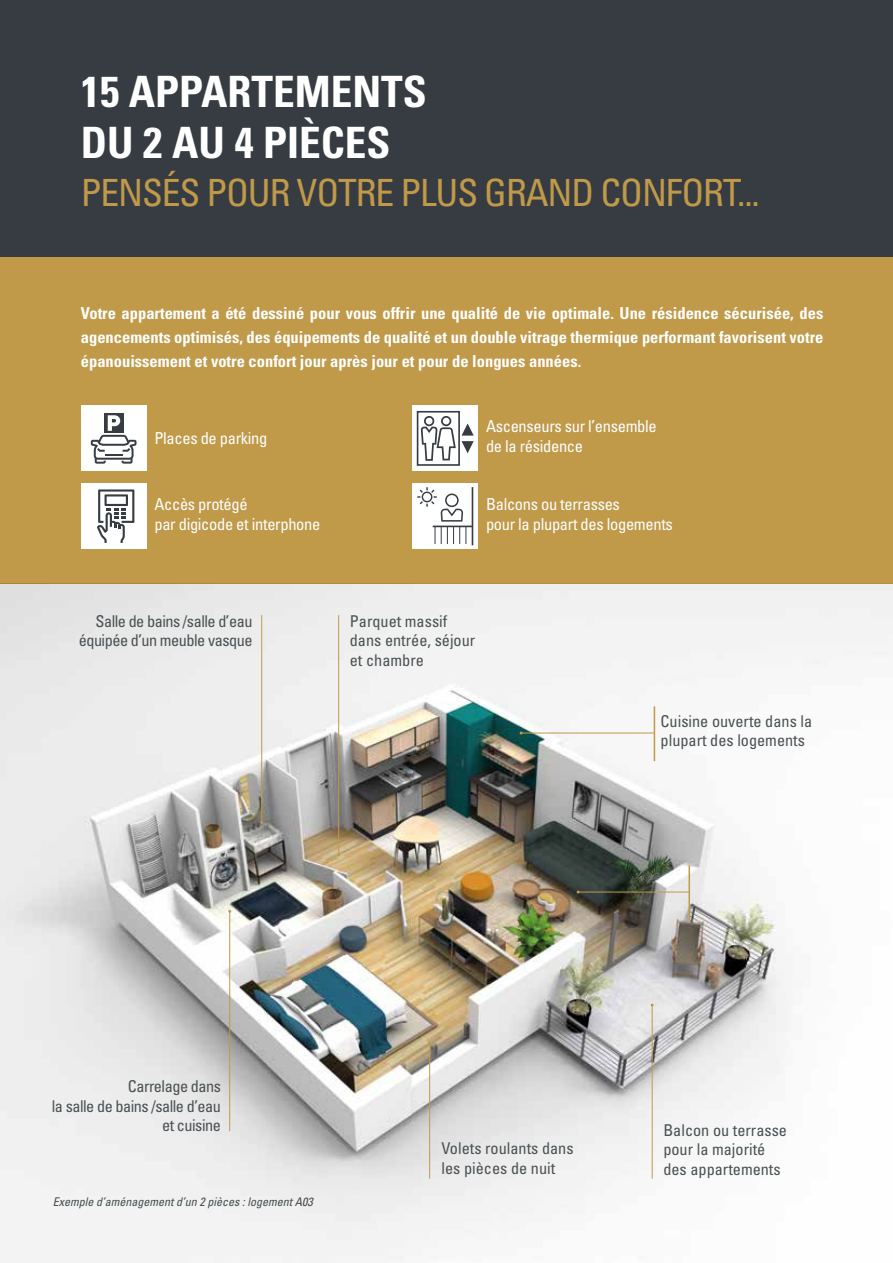
<style>
.page{position:relative;width:893px;height:1263px;background:#fff}
.page>*{position:absolute;margin:0;border:0;box-sizing:border-box;transform-origin:0 0}
.t1{font:700 condensed 43.2px/51.9px "Univers LT Std";color:#fff}
.t2{font:condensed 37.5px "Univers LT Std";letter-spacing:-.03em;color:#c09949}
.t3{font:700 condensed 16.5px/24px "Univers LT Std";color:#fff;text-align:justify}
.t4{font:condensed 16.5px/19.5px "Univers LT Std";letter-spacing:-.02em;color:#fff}
.t5{font:condensed 16.2px/19.5px "Univers LT Std";color:#4a5053}
.t6{font:condensed 16.2px/19.5px "Univers LT Std";letter-spacing:-.03em;color:#4a5053;text-align:right}
.t7{font:italic condensed 12px "Univers LT Std";color:#4a5053}
</style>
<div class="page">
<div style="left:0;top:238px;width:893px;height:346px;background:#c09949"></div>
<div style="left:0;top:0;width:893px;height:257px;background:#363c42"></div>
<img style="left:0;top:584px;width:893px;height:679px">
<div style="left:81px;top:406px;width:65px;height:65px;background:#fff"></div>
<div style="left:104px;top:413px;width:20px;height:20px;background:#363c42"></div>
<svg style="left:91px;top:415px;width:46px;height:49px"></svg>
<div style="left:412px;top:406px;width:66px;height:65px;background:#fff"></div>
<div style="left:81px;top:483px;width:65px;height:66px;background:#fff"></div>
<svg style="left:97px;top:489px;width:37px;height:54px"></svg>
<div style="left:412px;top:483px;width:66px;height:66px;background:#fff"></div>
<div style="left:417px;top:411px;width:43px;height:55px;background:#fff;border:2px solid #363c42"></div>
<svg style="left:421px;top:416px;width:35px;height:45px"></svg>
<svg style="left:462px;top:423px;width:12px;height:30px"></svg>
<hr style="left:472px;top:487px;width:1px;height:58px;background:#363c42">
<hr style="left:433px;top:526px;width:39px;height:1px;background:#363c42">
<svg style="left:417px;top:487px;width:49px;height:57px"></svg>
<hr style="left:654px;top:706px;width:1px;height:55px;background:#c09949">
<hr style="left:521px;top:733px;width:133px;height:1px;background:#c09949">
<hr style="left:688px;top:865px;width:2px;height:55px;background:#c09949">
<hr style="left:578px;top:892px;width:111px;height:1px;background:#c09949">
<hr style="left:652px;top:1005px;width:1px;height:173px;background:#c09949">
<hr style="left:261px;top:615px;width:1px;height:207px;background:#c09949">
<hr style="left:338px;top:615px;width:1px;height:240px;background:#c09949">
<hr style="left:229px;top:911px;width:1px;height:220px;background:#c09949">
<hr style="left:429px;top:1045px;width:1px;height:133px;background:#c09949">
<h1 class="t1" style="left:81px;top:65px;width:347px">15 APPARTEMENTS<br>DU 2 AU 4 PIÈCES</h1>
<h2 class="t2" style="left:81px;top:169px;width:680px">PENSÉS POUR VOTRE PLUS GRAND CONFORT...</h2>
<p class="t3" style="left:81px;top:301px;width:744px">Votre appartement a été dessiné pour vous offrir une qualité de vie optimale. Une résidence sécurisée, des agencements optimisés, des équipements de qualité et un double vitrage thermique performant favorisent votre épanouissement et votre confort jour après jour et pour de longues années.</p>
<p class="t4" style="left:154px;top:428px;width:114px">Places de parking</p>
<p class="t4" style="left:486px;top:416px;width:172px">Ascenseurs sur l’ensemble de la résidence</p>
<p class="t4" style="left:154px;top:494px;width:167px">Accès protégé<br>par digicode et interphone</p>
<p class="t4" style="left:486px;top:494px;width:188px">Balcons ou terrasses<br>pour la plupart des logements</p>
<p class="t6" style="left:79px;top:611px;width:175px">Salle de bains /salle d’eau équipée d’un meuble vasque</p>
<p class="t5" style="left:350px;top:611px;width:127px">Parquet massif dans entrée, séjour et chambre</p>
<p class="t5" style="left:661px;top:711px;width:153px">Cuisine ouverte dans la plupart des logements</p>
<p class="t6" style="left:52px;top:1076px;width:171px">Carrelage dans<br>la salle de bains /salle d’eau et cuisine</p>
<p class="t7" style="left:53px;top:1194px;width:261px">Exemple d’aménagement d’un 2 pièces : logement A03</p>
<p class="t5" style="left:441px;top:1139px;width:134px">Volets roulants dans les pièces de nuit</p>
<p class="t5" style="left:663px;top:1120px;width:125px">Balcon ou terrasse pour la majorité des appartements</p>
</div>
